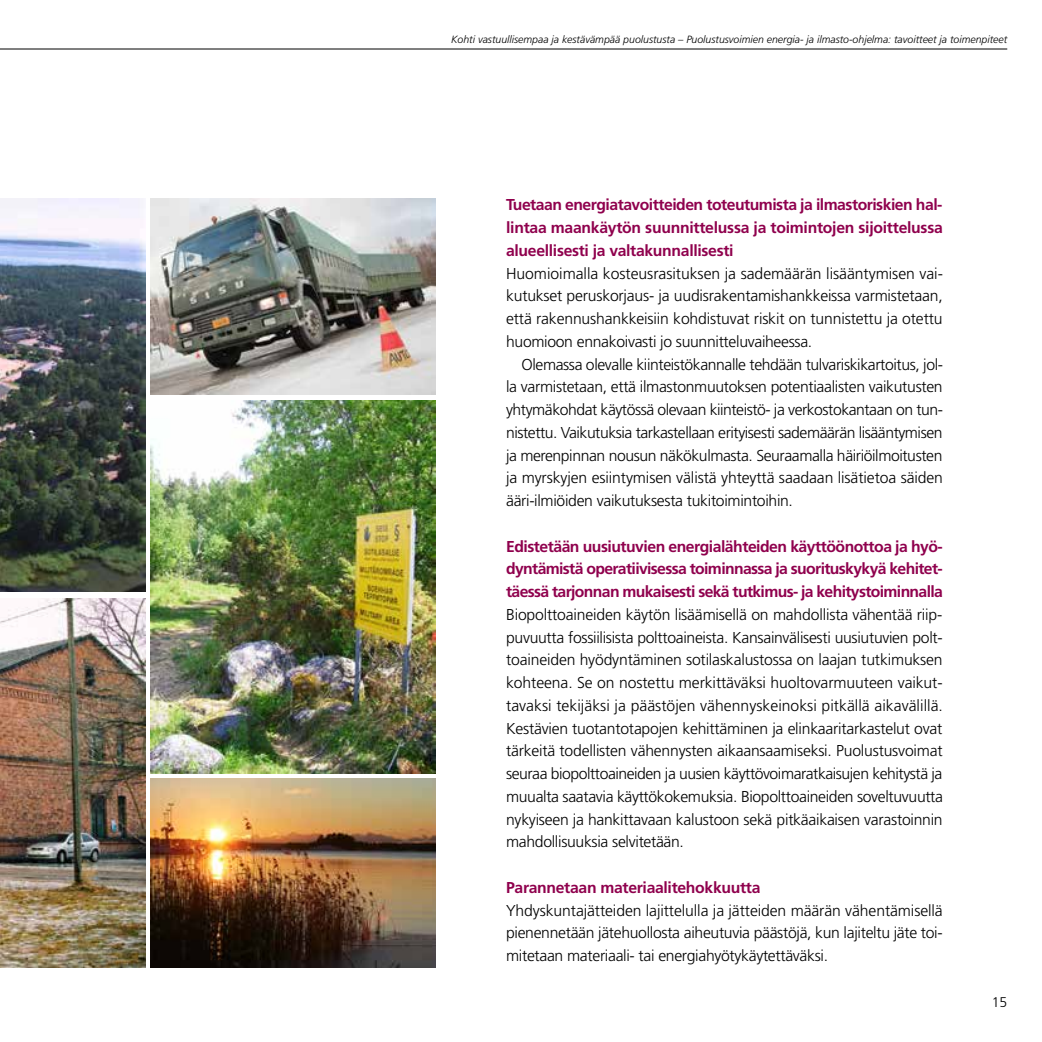
<style>
.page{position:relative;width:1042px;height:1042px;background:#fff}
.page>*{position:absolute;margin:0;border:0;box-sizing:border-box;transform-origin:0 0}
.t1{font:300 15.75px/22.8px "Frutiger LT Pro";letter-spacing:-.02em;color:#000;text-align:justify}
.t2{font:700 15.75px/22.8px "Frutiger LT Pro";letter-spacing:-.02em;color:#8f004d;text-align:justify}
.t3{font:300 14px "Frutiger LT Pro";color:#000}
.t4{font:italic 300 10.5px "Frutiger LT Pro";color:#000}
</style>
<div class="page">
<hr style="left:0;top:49px;width:1007px;height:1px;background:#000">
<img style="left:0;top:599px;width:145px;height:368px">
<img style="left:151px;top:400px;width:285px;height:373px">
<img style="left:151px;top:779px;width:285px;height:188px">
<img style="left:0;top:198px;width:145px;height:394px">
<img style="left:151px;top:198px;width:285px;height:196px">
<p class="t4" style="left:451px;top:33px;width:557px">Kohti vastuullisempaa ja kestävämpää puolustusta – Puolustusvoimien energia- ja ilmasto-ohjelma: tavoitteet ja toimenpiteet</p>
<p class="t2" style="left:506px;top:193px;width:438px">Tuetaan energiatavoitteiden toteutumista ja ilmastoriskien hal&shy;lintaa maankäytön suunnittelussa ja toimintojen sijoittelussa alueellisesti ja valtakunnallisesti</p>
<p class="t1" style="left:506px;top:262px;width:438px">Huomioimalla kosteusrasituksen ja sademäärän lisääntymisen vai&shy;kutukset peruskorjaus- ja uudisrakentamishankkeissa varmistetaan, että rakennushankkeisiin kohdistuvat riskit on tunnistettu ja otettu huomioon ennakoivasti jo suunnitteluvaiheessa.</p>
<p class="t1" style="left:506px;top:353px;width:438px;text-indent:15px">Olemassa olevalle kiinteistökannalle tehdään tulvariskikartoitus, jol&shy;la varmistetaan, että ilmastonmuutoksen potentiaalisten vaikutusten yhtymäkohdat käytössä olevaan kiinteistö- ja verkostokantaan on tun&shy;nistettu. Vaikutuksia tarkastellaan erityisesti sademäärän lisääntymisen ja merenpinnan nousun näkökulmasta. Seuraamalla häiriöilmoitusten ja myrskyjen esiintymisen välistä yhteyttä saadaan lisätietoa säiden ääri-ilmiöiden vaikutuksesta tukitoimintoihin.</p>
<p class="t2" style="left:506px;top:535px;width:438px">Edistetään uusiutuvien energialähteiden käyttöönottoa ja hyö&shy;dyntämistä operatiivisessa toiminnassa ja suorituskykyä kehitet&shy;täessä tarjonnan mukaisesti sekä tutkimus- ja kehitystoiminnalla</p>
<p class="t1" style="left:506px;top:603px;width:438px">Biopolttoaineiden käytön lisäämisellä on mahdollista vähentää riip&shy;puvuutta fossiilisista polttoaineista. Kansainvälisesti uusiutuvien polt&shy;toaineiden hyödyntäminen sotilaskalustossa on laajan tutkimuksen kohteena. Se on nostettu merkittäväksi huoltovarmuuteen vaikut&shy;tavaksi tekijäksi ja päästöjen vähennyskeinoksi pitkällä aikavälillä.<br>Kestävien tuotantotapojen kehittäminen ja elinkaaritarkastelut ovat tärkeitä todellisten vähennysten aikaansaamiseksi. Puolustusvoimat seuraa biopolttoaineiden ja uusien käyttövoimaratkaisujen kehitystä ja muualta saatavia käyttökokemuksia. Biopolttoaineiden soveltuvuutta nykyiseen ja hankittavaan kalustoon sekä pitkäaikaisen varastoinnin mahdollisuuksia selvitetään.</p>
<p class="t2" style="left:506px;top:876px;width:256px">Parannetaan materiaalitehokkuutta</p>
<p class="t1" style="left:506px;top:899px;width:438px">Yhdyskuntajätteiden lajittelulla ja jätteiden määrän vähentämisellä pienennetään jätehuollosta aiheutuvia päästöjä, kun lajiteltu jäte toi&shy;mitetaan materiaali- tai energiahyötykäytettäväksi.</p>
<p class="t3" style="left:991px;top:994px;width:17px">15</p>
</div>
